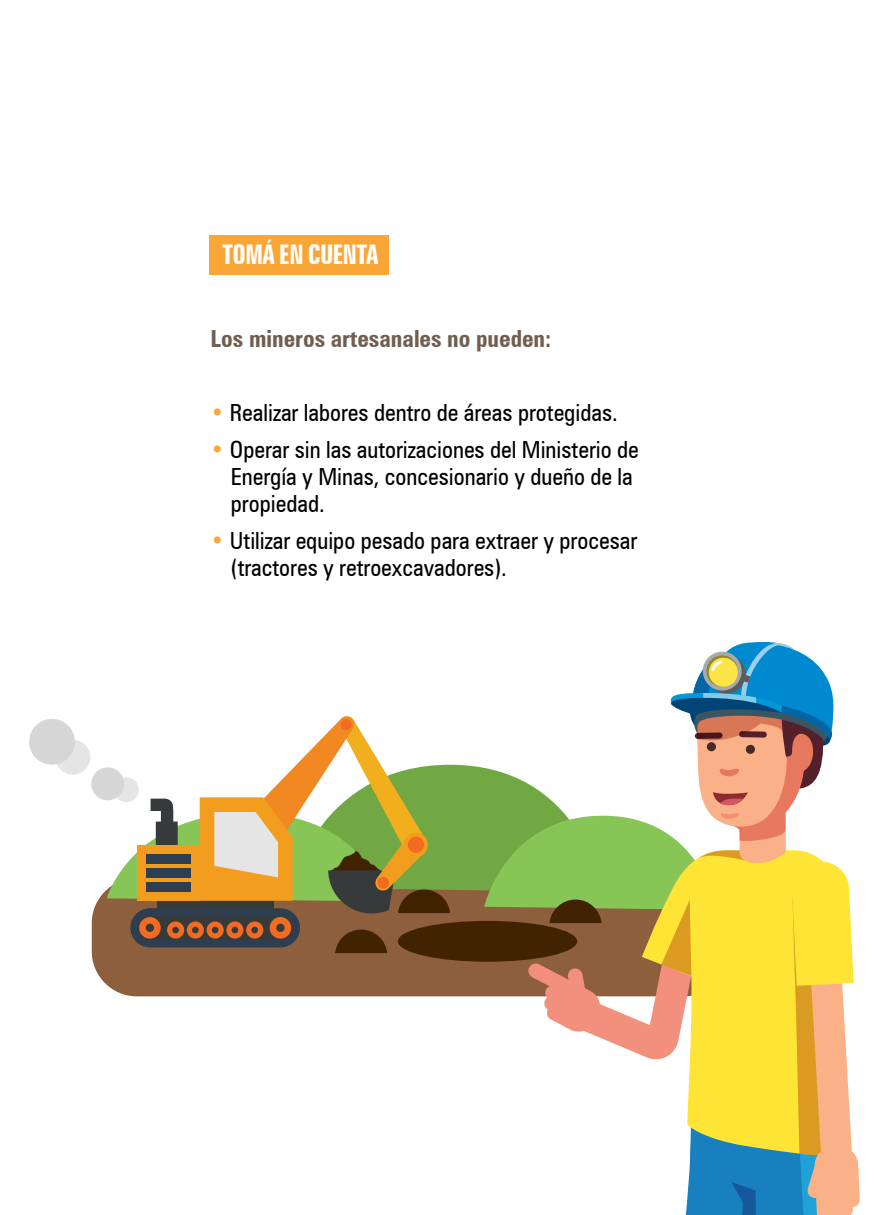
<style>
.page{position:relative;width:891px;height:1215px;background:#fff}
.page>*{position:absolute;margin:0;border:0;box-sizing:border-box;transform-origin:0 0}
.t1{font:700 extra-condensed 27px "Zurich BT";letter-spacing:-.02em;color:#fff}
.t2{font:condensed 23.62px/27px "Zurich BT";color:#000}
.t3{font:700 condensed 23.62px "Zurich BT";color:#705e51}
.s1{color:#faa636}
</style>
<div class="page">
<svg style="left:107px;top:642px;width:753px;height:573px"></svg>
<div style="left:408px;top:837px;width:16px;height:16px;background:#f36b21;border-radius:50%"></div>
<div style="left:377px;top:877px;width:12px;height:12px;background:#f36b21;border-radius:50%"></div>
<div style="left:341px;top:719px;width:11px;height:11px;background:#f36b21;border-radius:50%"></div>
<div style="left:114px;top:777px;width:25px;height:25px;background:#e5e5e5;border-radius:50%"></div>
<div style="left:91px;top:767px;width:33px;height:33px;background:#d7d6d6;border-radius:50%"></div>
<div style="left:55px;top:740px;width:35px;height:35px;background:#e5e5e5;border-radius:50%"></div>
<div style="left:29px;top:719px;width:46px;height:46px;background:#d7d6d6;border-radius:50%"></div>
<div style="left:209px;top:235px;width:180px;height:40px;background:#faa636"></div>
<p class="t1" style="left:222px;top:239px;width:158px">TOMÁ EN CUENTA</p>
<p class="t3" style="left:211px;top:324px;width:342px">Los mineros artesanales no pueden:</p>
<p class="t2" style="left:211px;top:399px;width:409px"><span class="s1">•</span> Realizar labores dentro de áreas protegidas.</p>
<p class="t2" style="left:231px;top:436px;width:410px;text-indent:-20px"><span class="s1">•</span> Operar sin las autorizaciones del Ministerio de<br>Energía y Minas, concesionario y dueño de la propiedad.</p>
<p class="t2" style="left:231px;top:527px;width:408px;text-indent:-20px"><span class="s1">•</span> Utilizar equipo pesado para extraer y procesar (tractores y retroexcavadores).</p>
</div>
